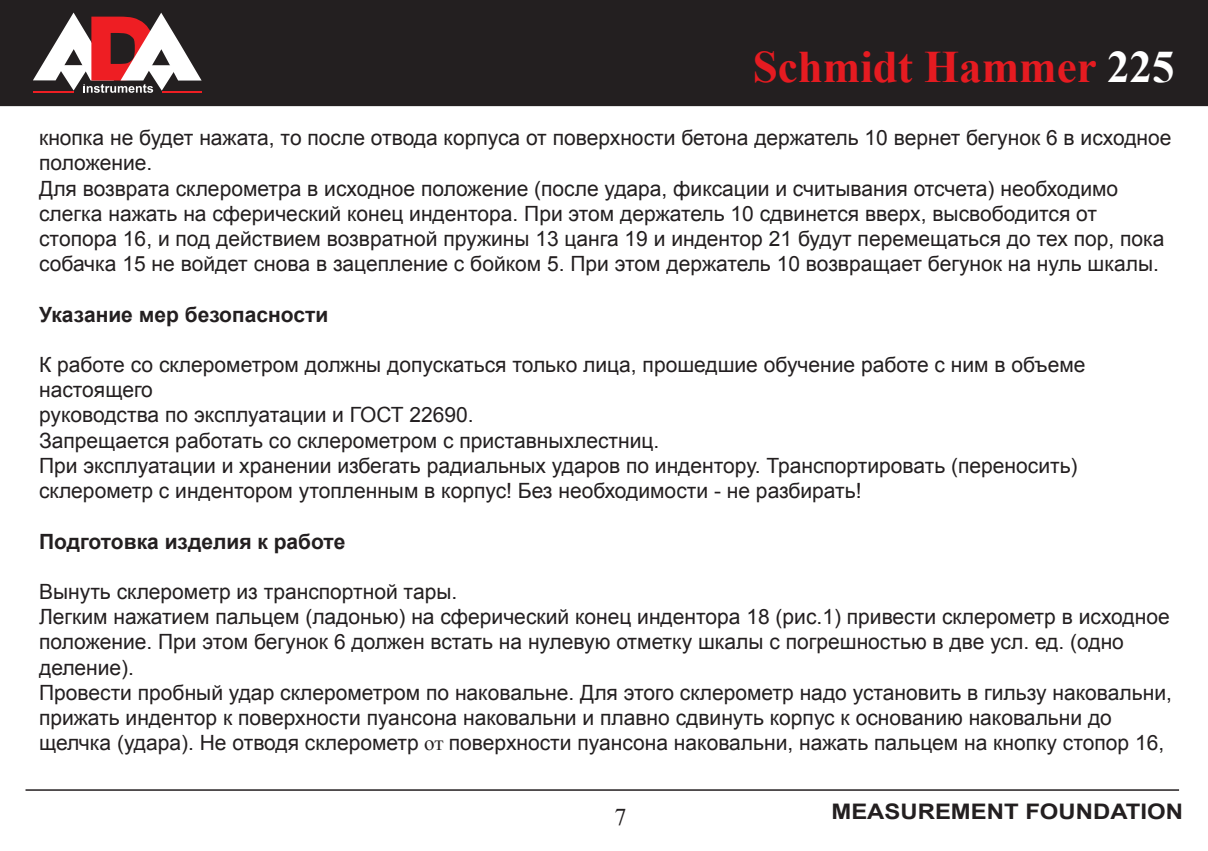
<style>
.page{position:relative;width:1208px;height:851px;background:#fff}
.page>*{position:absolute;margin:0;border:0;box-sizing:border-box;transform-origin:0 0}
.t1{font:700 45px "Times New Roman";color:#e51b21}
.t2{font:700 21.3px "Arial";color:#231f20;scale:1.12 1}
.t3{font:21px/25.2px "Arial";color:#231f20}
.t4{font:700 21px "Arial";color:#231f20}
.s1{color:#fff}
.s2{font-family:"Times New Roman"}
</style>
<div class="page">
<div style="left:0;top:0;width:1208px;height:106px;background:#231f20"></div>
<svg style="left:33px;top:13px;width:169px;height:80px"></svg>
<hr style="left:33px;top:91px;width:41px;height:1px;background:#ee1e23">
<hr style="left:162px;top:91px;width:40px;height:2px;background:#ee1e23">
<hr style="left:26px;top:789px;width:1153px;height:1px;background:#231f20">
<h1 class="t1" style="left:753px;top:35px;width:423px">Schmidt Hammer <span class="s1">225</span></h1>
<p class="t3" style="left:39px;top:125px;width:1134px">кнопка не будет нажата, то после отвода корпуса от поверхности бетона держатель 10 вернет бегунок 6 в исходное положение.</p>
<p class="t3" style="left:39px;top:176px;width:1126px">Для возврата склерометра в исходное положение (после удара, фиксации и считывания отсчета) необходимо слегка нажать на сферический конец индентора. При этом держатель 10 сдвинется вверх, высвободится от стопора 16, и под действием возвратной пружины 13 цанга 19 и индентор 21 будут перемещаться до тех пор, пока собачка 15 не войдет снова в зацепление с бойком 5. При этом держатель 10 возвращает бегунок на нуль шкалы.</p>
<p class="t4" style="left:39px;top:300px;width:291px">Указание мер безопасности</p>
<p class="t3" style="left:39px;top:352px;width:1047px">К работе со склерометром должны допускаться только лица, прошедшие обучение работе с ним в объеме настоящего<br>руководства по эксплуатации и ГОСТ 22690.</p>
<p class="t3" style="left:39px;top:428px;width:622px">Запрещается работать со склерометром с приставныхлестниц.</p>
<p class="t3" style="left:39px;top:453px;width:1040px">При эксплуатации и хранении избегать радиальных ударов по индентору. Транспортировать (переносить) склерометр с индентором утопленным в корпус! Без необходимости - не разбирать!</p>
<p class="t4" style="left:39px;top:527px;width:308px">Подготовка изделия к работе</p>
<p class="t3" style="left:39px;top:579px;width:420px">Вынуть склерометр из транспортной тары.</p>
<p class="t3" style="left:39px;top:604px;width:1132px">Легким нажатием пальцем (ладонью) на сферический конец индентора 18 (рис.1) привести склерометр в исходное положение. При этом бегунок 6 должен встать на нулевую отметку шкалы с погрешностью в две усл. ед. (одно деление).</p>
<p class="t3" style="left:39px;top:680px;width:1134px">Провести пробный удар склерометром по наковальне. Для этого склерометр надо установить в гильзу наковальни, прижать индентор к поверхности пуансона наковальни и плавно сдвинуть корпус к основанию наковальни до щелчка (удара). Не отводя склерометр <span class="s2">от</span> поверхности пуансона наковальни, нажать пальцем на кнопку стопор 16,</p>
<p class="t2" style="left:831px;top:797px;width:315px">MEASUREMENT FOUNDATION</p>
</div>
